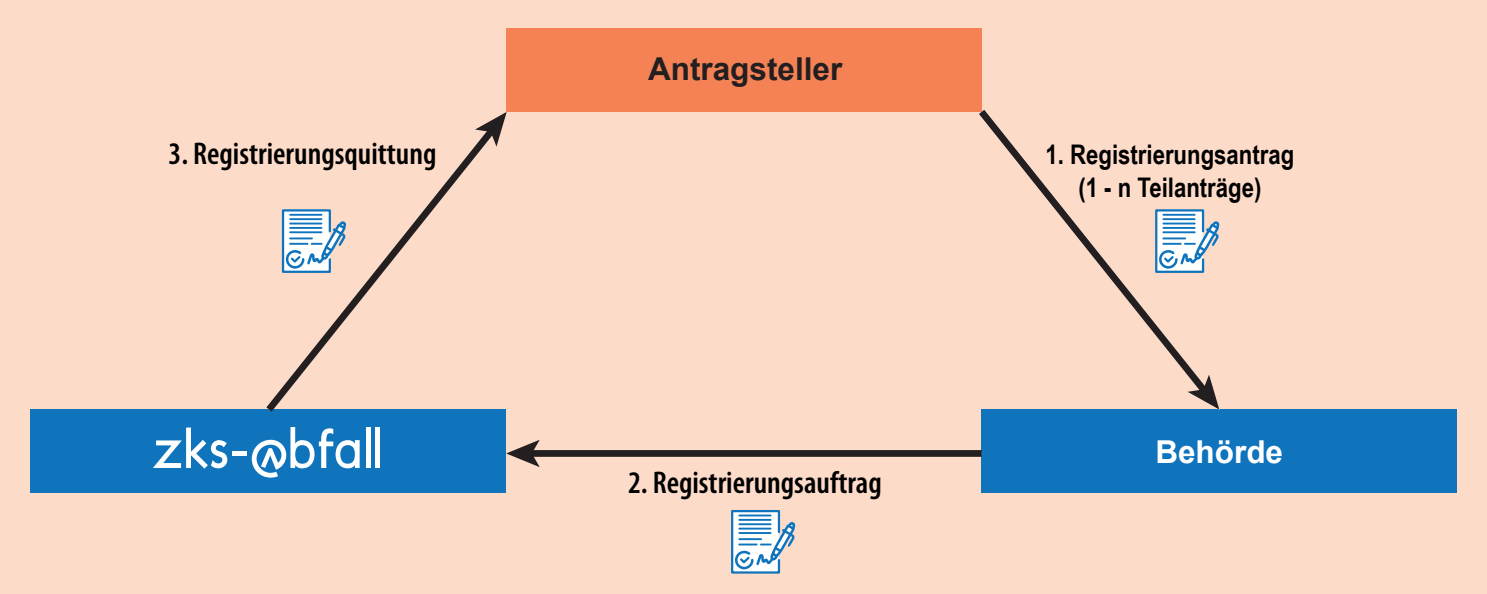
<style>
.page{position:relative;width:1487px;height:594px;background:#fff}
.page>*{position:absolute;margin:0;border:0;box-sizing:border-box;transform-origin:0 0}
.t1{font:600 condensed 31.5px "Myriad Pro";color:#000}
.t2{font:700 31.5px "Arial";color:#231f20}
.t3{font:700 31.5px "Arial";color:#fff}
.t4{font:700 27px/32.4px "Arial Narrow";color:#000;text-align:center}
</style>
<div class="page">
<div style="left:0;top:0;width:1486px;height:593px;background:#fddbc9"></div>
<div style="left:506px;top:29px;width:475px;height:83px;background:#f48255"></div>
<div style="left:981px;top:409px;width:475px;height:83px;background:#1074bc"></div>
<div style="left:31px;top:409px;width:475px;height:83px;background:#1074bc"></div>
<svg style="left:153px;top:427px;width:74px;height:41px"></svg>
<div style="left:232px;top:450px;width:15px;height:5px;background:#fff"></div>
<div style="left:366px;top:426px;width:5px;height:41px;background:#fff"></div>
<svg style="left:252px;top:427px;width:107px;height:50px"></svg>
<div style="left:375px;top:426px;width:5px;height:41px;background:#fff"></div>
<svg style="left:979px;top:102px;width:217px;height:273px"></svg>
<svg style="left:1187px;top:374px;width:32px;height:35px"></svg>
<svg style="left:266px;top:146px;width:231px;height:266px"></svg>
<svg style="left:475px;top:112px;width:31px;height:34px"></svg>
<svg style="left:539px;top:450px;width:442px;height:6px;fill:#231f20"></svg>
<svg style="left:506px;top:440px;width:33px;height:27px"></svg>
<svg style="left:281px;top:208px;width:65px;height:66px"></svg>
<svg style="left:1153px;top:208px;width:66px;height:66px"></svg>
<svg style="left:731px;top:510px;width:64px;height:64px"></svg>
<p class="t1" style="left:168px;top:134px;width:269px">3. Registrierungsquittung</p>
<p class="t2" style="left:648px;top:47px;width:196px">Antragsteller</p>
<p class="t1" style="left:628px;top:462px;width:255px">2. Registrierungsauftrag</p>
<p class="t4" style="left:1045px;top:137px;width:250px">1. Registrierungsantrag (1 - n Teilanträge)</p>
<p class="t3" style="left:1155px;top:431px;width:129px">Behörde</p>
</div>
